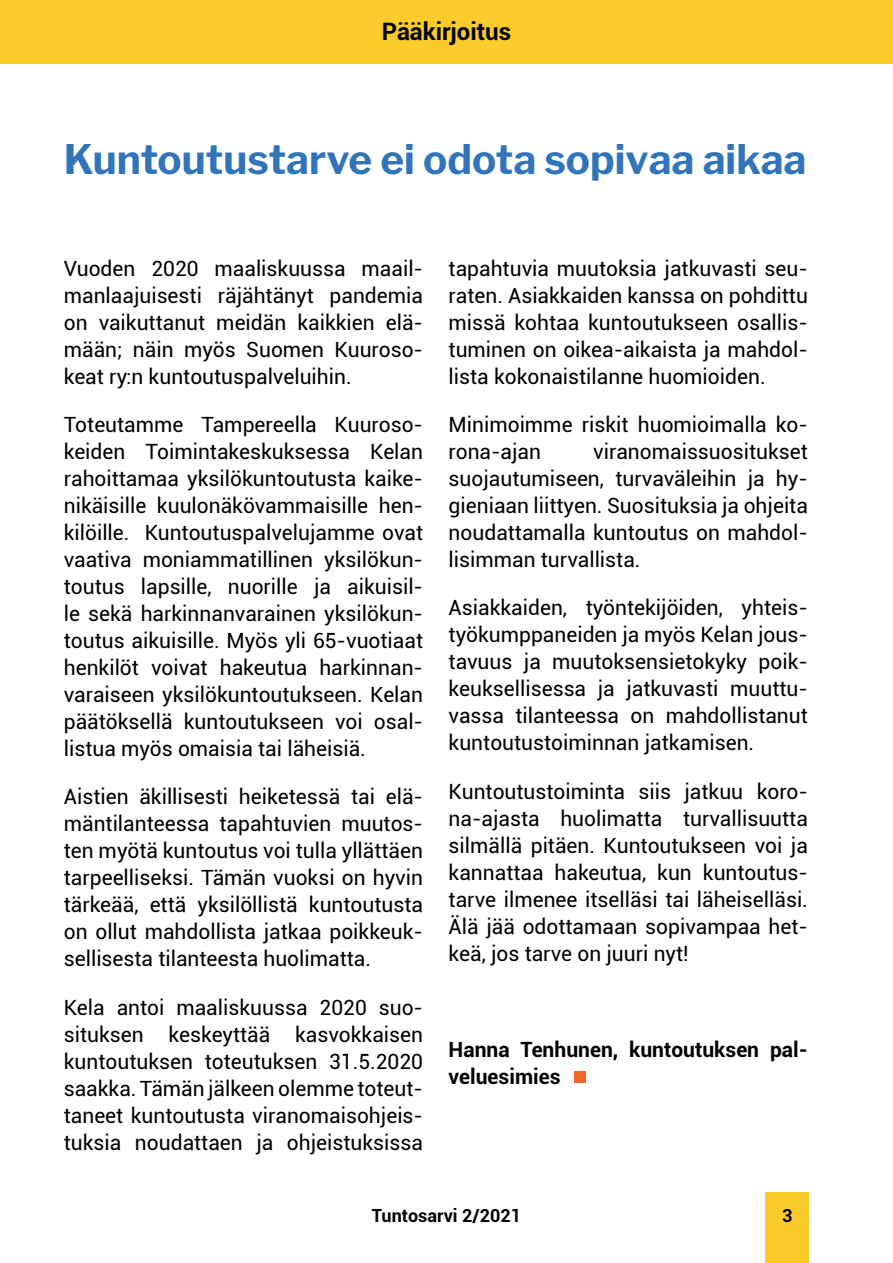
<style>
.page{position:relative;width:893px;height:1263px;background:#fff}
.page>*{position:absolute;margin:0;border:0;box-sizing:border-box;transform-origin:0 0}
.t1{font:700 40.5px "Libre Franklin";color:#3174ba}
.t2{font:700 24px "Roboto";color:#000}
.t3{font:21px/27px "Roboto";color:#000;text-align:justify}
.t4{font:700 21px/27px "Roboto";color:#000}
.t5{font:700 18px "Roboto";color:#000}
</style>
<div class="page">
<div style="left:765px;top:1192px;width:44px;height:71px;background:#facb2a"></div>
<div style="left:0;top:0;width:893px;height:64px;background:#facb2a"></div>
<div style="left:575px;top:1071px;width:11px;height:11px;background:#f2652b"></div>
<p class="t2" style="left:382px;top:15px;width:131px">Pääkirjoitus</p>
<h1 class="t1" style="left:64px;top:135px;width:744px">Kuntoutustarve ei odota sopivaa aikaa</h1>
<p class="t3" style="left:64px;top:254px;width:361px">Vuoden 2020 maaliskuussa maail&shy;manlaajuisesti räjähtänyt pandemia on vaikuttanut meidän kaikkien elä&shy;mään; näin myös Suomen Kuuroso&shy;keat ry:n kuntoutuspalveluihin.</p>
<p class="t3" style="left:64px;top:410px;width:361px">Toteutamme Tampereella Kuuroso&shy;keiden Toimintakeskuksessa Kelan rahoittamaa yksilökuntoutusta kaike&shy;nikäisille kuulonäkövammaisille hen&shy;kilöille. Kuntoutuspalvelujamme ovat vaativa moniammatillinen yksilökun&shy;toutus lapsille, nuorille ja aikuisil&shy;le sekä harkinnanvarainen yksilökun&shy;toutus aikuisille. Myös yli 65-vuotiaat henkilöt voivat hakeutua harkinnan&shy;varaiseen yksilökuntoutukseen. Kelan päätöksellä kuntoutukseen voi osal&shy;listua myös omaisia tai läheisiä.</p>
<p class="t3" style="left:64px;top:782px;width:361px">Aistien äkillisesti heiketessä tai elä&shy;mäntilanteessa tapahtuvien muutos&shy;ten myötä kuntoutus voi tulla yllättäen tarpeelliseksi. Tämän vuoksi on hyvin tärkeää, että yksilöllistä kuntoutusta on ollut mahdollista jatkaa poikkeuk&shy;sellisesta tilanteesta huolimatta.</p>
<p class="t3" style="left:64px;top:993px;width:361px">Kela antoi maaliskuussa 2020 suo&shy;situksen keskeyttää kasvokkaisen kuntoutuksen toteutuksen 31.5.2020 saakka. Tämän jälkeen olemme toteut&shy;taneet kuntoutusta viranomaisohjeis&shy;tuksia noudattaen ja ohjeistuksissa</p>
<p class="t3" style="left:449px;top:254px;width:361px">tapahtuvia muutoksia jatkuvasti seu&shy;raten. Asiakkaiden kanssa on pohdittu missä kohtaa kuntoutukseen osallis&shy;tuminen on oikea-aikaista ja mahdol&shy;lista kokonaistilanne huomioiden.</p>
<p class="t3" style="left:449px;top:410px;width:361px">Minimoimme riskit huomioimalla ko&shy;rona-ajan</p>
<p class="t3" style="left:449px;top:437px;width:361px;text-indent:145px">viranomaissuositukset suojautumiseen, turvaväleihin ja hy&shy;gieniaan liittyen. Suosituksia ja ohjeita noudattamalla kuntoutus on mahdol&shy;lisimman turvallista.</p>
<p class="t3" style="left:449px;top:593px;width:361px">Asiakkaiden, työntekijöiden, yhteis&shy;työkumppaneiden ja myös Kelan jous&shy;tavuus ja muutoksensietokyky poik&shy;keuksellisessa ja jatkuvasti muuttu&shy;vassa tilanteessa on mahdollistanut kuntoutustoiminnan jatkamisen.</p>
<p class="t3" style="left:449px;top:777px;width:361px">Kuntoutustoiminta siis jatkuu koro&shy;na-ajasta huolimatta turvallisuutta silmällä pitäen. Kuntoutukseen voi ja kannattaa hakeutua, kun kuntoutus&shy;tarve ilmenee itselläsi tai läheiselläsi.<br>Älä jää odottamaan sopivampaa het&shy;keä, jos tarve on juuri nyt!</p>
<p class="t4" style="left:449px;top:1035px;width:361px">Hanna Tenhunen, kuntoutuksen pal&shy;veluesimies</p>
<p class="t5" style="left:372px;top:1203px;width:151px">Tuntosarvi 2/2021</p>
<p class="t5" style="left:782px;top:1203px;width:12px">3</p>
</div>
